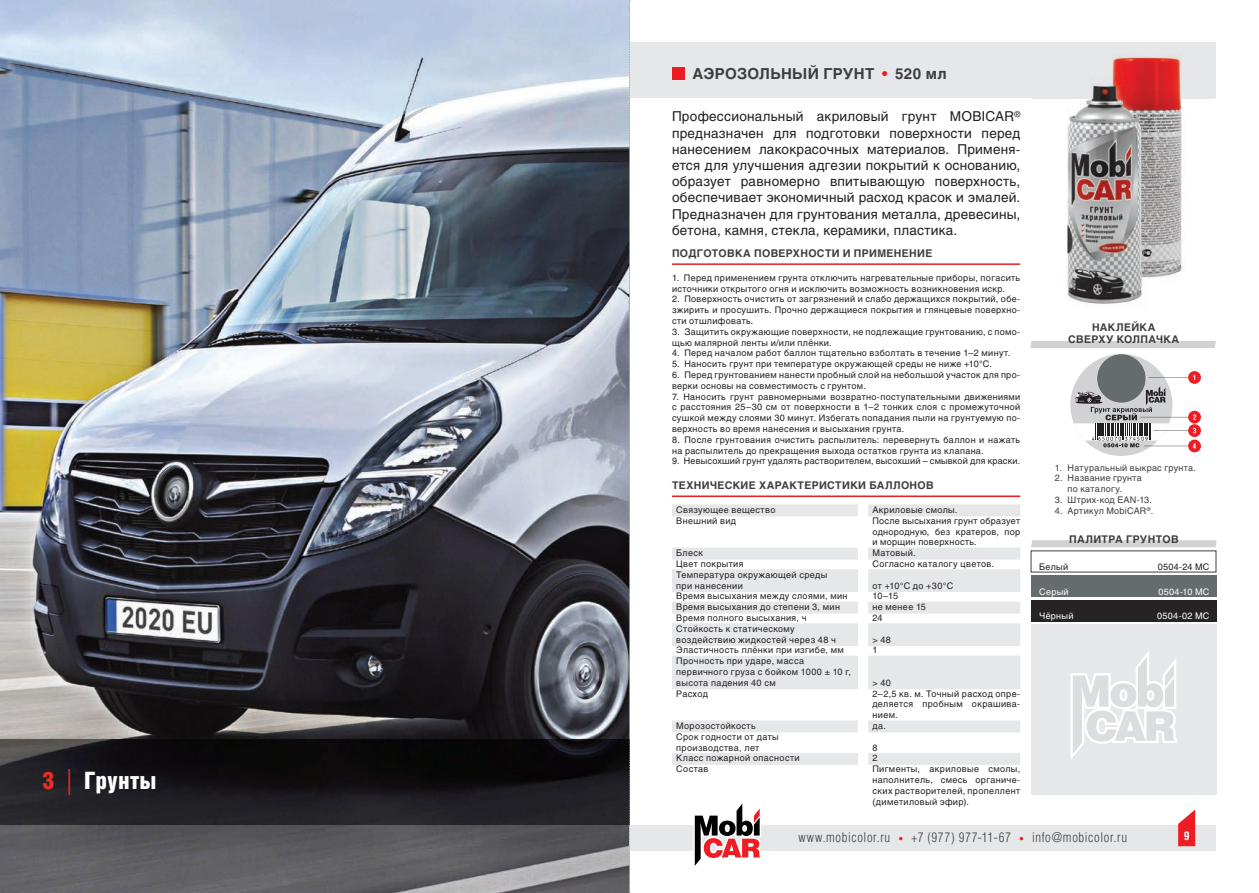
<style>
.page{position:relative;width:1259px;height:893px;background:#fff}
.page>*{position:absolute;margin:0;border:0;box-sizing:border-box;transform-origin:0 0}
.t1{font:900 24px "Helios Cond";letter-spacing:.01em;color:#fff}
.t2{font:700 15px "Helios";letter-spacing:.015em;color:#3e3e3f}
.t3{font:13.5px/16.2px "Helios";letter-spacing:.015em;color:#231f20;text-align:justify}
.t4{font:300 13.5px "Helios Cond";letter-spacing:.05em;color:#3e3e3f}
.t5{font:700 12px "Helios Cond";color:#fff}
.t6{font:700 10.5px/12.6px "Helios";letter-spacing:.035em;color:#3e3e3f;text-align:center}
.t7{font:9px/10.8px "Helios";letter-spacing:.035em;color:#231f20}
.t8{font:9px/10.8px "Helios";letter-spacing:.03em;color:#3e3e3f}
.t9{font:9px "Helios";letter-spacing:.03em;color:#fff}
.s1{color:#ee2e22}
.s2{font-weight:400;font-size:36px;color:#ee2e22}
.s3{color:#ee1d23}
</style>
<div class="page">
<img style="left:0;top:0;width:629px;height:893px">
<div style="left:1030px;top:625px;width:186px;height:170px;background:#e6e7e9"></div>
<div style="left:1070px;top:354px;width:102px;height:102px;background:#d1d2d4;border-radius:50%"></div>
<div style="left:1188px;top:371px;width:13px;height:13px;background:#ee1d23;border-radius:50%"></div>
<svg style="left:1188px;top:411px;width:13px;height:12px"></svg>
<div style="left:1188px;top:424px;width:13px;height:13px;background:#ee1d23;border-radius:50%"></div>
<div style="left:1188px;top:440px;width:13px;height:12px;background:#ee1d23;border-radius:50%"></div>
<svg style="left:1073px;top:354px;width:123px;height:95px"></svg>
<img style="left:0;top:740px;width:629px;height:85px">
<div style="left:629px;top:825px;width:587px;height:25px;background:#e6e7e9"></div>
<svg style="left:693px;top:803px;width:68px;height:63px"></svg>
<svg style="left:1178px;top:809px;width:17px;height:37px"></svg>
<div style="left:629px;top:43px;width:587px;height:55px;background:#e6e7e9"></div>
<div style="left:672px;top:67px;width:13px;height:12px;background:#ee1d23"></div>
<img style="left:1032px;top:55px;width:183px;height:249px">
<hr style="left:672px;top:263px;width:348px;height:2px;background:#ee1d23">
<div style="left:672px;top:504px;width:186px;height:12px;background:#e6e7e9"></div>
<div style="left:672px;top:548px;width:186px;height:12px;background:#e6e7e9"></div>
<div style="left:672px;top:569px;width:186px;height:12px;background:#e6e7e9"></div>
<div style="left:672px;top:580px;width:186px;height:12px;background:#e6e7e9"></div>
<div style="left:672px;top:602px;width:186px;height:12px;background:#e6e7e9"></div>
<div style="left:672px;top:623px;width:186px;height:12px;background:#e6e7e9"></div>
<div style="left:672px;top:634px;width:186px;height:12px;background:#e6e7e9"></div>
<div style="left:672px;top:656px;width:186px;height:12px;background:#e6e7e9"></div>
<div style="left:672px;top:666px;width:186px;height:12px;background:#e6e7e9"></div>
<div style="left:672px;top:677px;width:186px;height:12px;background:#e6e7e9"></div>
<div style="left:672px;top:720px;width:186px;height:12px;background:#e6e7e9"></div>
<div style="left:672px;top:753px;width:186px;height:12px;background:#e6e7e9"></div>
<div style="left:868px;top:504px;width:152px;height:12px;background:#e6e7e9"></div>
<div style="left:868px;top:548px;width:152px;height:12px;background:#e6e7e9"></div>
<div style="left:868px;top:569px;width:152px;height:12px;background:#e6e7e9"></div>
<div style="left:868px;top:580px;width:152px;height:12px;background:#e6e7e9"></div>
<div style="left:868px;top:602px;width:152px;height:12px;background:#e6e7e9"></div>
<div style="left:868px;top:623px;width:152px;height:12px;background:#e6e7e9"></div>
<div style="left:868px;top:634px;width:152px;height:12px;background:#e6e7e9"></div>
<div style="left:868px;top:656px;width:152px;height:12px;background:#e6e7e9"></div>
<div style="left:868px;top:666px;width:152px;height:12px;background:#e6e7e9"></div>
<div style="left:868px;top:677px;width:152px;height:12px;background:#e6e7e9"></div>
<div style="left:868px;top:720px;width:152px;height:12px;background:#e6e7e9"></div>
<div style="left:868px;top:753px;width:152px;height:12px;background:#e6e7e9"></div>
<hr style="left:672px;top:495px;width:348px;height:2px;background:#ee1d23">
<svg style="left:1031px;top:540px;width:185px;height:7px"></svg>
<div style="left:1030px;top:575px;width:186px;height:22px;background:#666b6d"></div>
<div style="left:1030px;top:600px;width:186px;height:21px;background:#252324"></div>
<svg style="left:1030px;top:341px;width:186px;height:7px"></svg>
<svg style="left:1070px;top:651px;width:106px;height:109px"></svg>
<svg style="left:629px;top:0;width:1px;height:893px"></svg>
<h1 class="t1" style="left:43px;top:767px;width:115px"><span class="s1">3</span> <span class="s2">|</span> Грунты</h1>
<h2 class="t2" style="left:692px;top:65px;width:255px">АЭРОЗОЛЬНЫЙ ГРУНТ <span class="s3">•</span> 520 мл</h2>
<p class="t3" style="left:672px;top:108px;width:350px">Профессиональный акриловый грунт MOBICAR<sup>® </sup>предназначен для подготовки поверхности перед нанесением лакокрасочных материалов. Применя&shy;ется для улучшения адгезии покрытий к основанию, образует равномерно впитывающую поверхность, обеспечивает экономичный расход красок и эмалей.<br>Предназначен для грунтования металла, древесины, бетона, камня, стекла, керамики, пластика.</p>
<p class="t6" style="left:672px;top:247px;width:262px">ПОДГОТОВКА ПОВЕРХНОСТИ И ПРИМЕНЕНИЕ</p>
<p class="t7" style="left:672px;top:272px;width:350px">1. Перед применением грунта отключить нагревательные приборы, погасить источники открытого огня и исключить возможность возникновения искр.</p>
<p class="t7" style="left:672px;top:294px;width:350px;text-align:justify">2. Поверхность очистить от загрязнений и слабо держащихся покрытий, обе&shy;зжирить и просушить. Прочно держащиеся покрытия и глянцевые поверхно&shy;сти отшлифовать.</p>
<p class="t7" style="left:672px;top:326px;width:350px">3. Защитить окружающие поверхности, не подлежащие грунтованию, с помо&shy;щью малярной ленты и/или плёнки.</p>
<p class="t7" style="left:672px;top:348px;width:340px">4. Перед началом работ баллон тщательно взболтать в течение 1–2 минут.</p>
<p class="t7" style="left:672px;top:359px;width:321px">5. Наносить грунт при температуре окружающей среды не ниже +10°С.</p>
<p class="t7" style="left:672px;top:369px;width:350px">6. Перед грунтованием нанести пробный слой на небольшой участок для про&shy;верки основы на совместимость с грунтом.</p>
<p class="t7" style="left:672px;top:391px;width:350px;text-align:justify">7. Наносить грунт равномерными возвратно-поступательными движениями с расстояния 25–30 см от поверхности в 1–2 тонких слоя с промежуточной сушкой между слоями 30 минут. Избегать попадания пыли на грунтуемую по&shy;верхность во время нанесения и высыхания грунта.</p>
<p class="t7" style="left:672px;top:434px;width:350px">8. После грунтования очистить распылитель: перевернуть баллон и нажать на распылитель до прекращения выхода остатков грунта из клапана.</p>
<p class="t7" style="left:672px;top:456px;width:350px">9. Невысохший грунт удалять растворителем, высохший – смывкой для крас ки.</p>
<p class="t7" style="left:676px;top:504px;width:101px">Связующее вещество<br>Внешний вид</p>
<p class="t7" style="left:676px;top:547px;width:176px">Блеск<br>Цвет покрытия<br>Температура окружающей среды<br>при нанесении<br>Время высыхания между слоями, мин<br>Время высыхания до степени 3, мин<br>Время полного высыхания, ч<br>Стойкость к статическому воздействию жидкостей через 48 ч<br>Эластичность плёнки при изгибе, мм<br>Прочность при ударе, масса первичного груза с бойком 1000 ± 10 г, высота падения 40 см<br>Расход</p>
<p class="t7" style="left:676px;top:720px;width:125px">Морозостойкость<br>Срок годности от даты производства, лет<br>Класс пожарной опасности<br>Состав</p>
<p class="t6" style="left:672px;top:479px;width:263px">ТЕХНИЧЕСКИЕ ХАРАКТЕРИСТИКИ БАЛЛОНОВ</p>
<p class="t7" style="left:872px;top:504px;width:149px">Акриловые смолы.<br>После высыхания грунт образует однородную, без кратеров, пор и морщин поверхность.<br>Матовый.<br>Согласно каталогу цветов.</p>
<p class="t7" style="left:872px;top:580px;width:82px">от +10°С до +30°С<br>10–15<br>не менее 15<br>24</p>
<p class="t7" style="left:872px;top:634px;width:20px">&gt; 48<br>1</p>
<p class="t7" style="left:872px;top:677px;width:149px">&gt; 40<br>2–2,5 кв. м. Точный расход опре&shy;деляется пробным окрашива&shy;нием.<br>да.</p>
<p class="t7" style="left:872px;top:742px;width:149px">8<br>2<br>Пигменты, акриловые смолы, наполнитель, смесь органиче&shy;ских растворителей, пропеллент (диметиловый эфир).</p>
<p class="t6" style="left:1068px;top:321px;width:113px">НАКЛЕЙКА<br>СВЕРХУ КОЛПАЧКА</p>
<p class="t8" style="left:1054px;top:462px;width:143px">1. Натуральный выкрас грунта.</p>
<p class="t8" style="left:1067px;top:473px;width:76px;text-indent:-13px">2. Название грунта по каталогу.</p>
<p class="t8" style="left:1054px;top:494px;width:99px">3. Штрих-код EAN-13.</p>
<p class="t8" style="left:1054px;top:505px;width:100px">4. Артикул MobiCAR<sup>®</sup>.</p>
<p class="t6" style="left:1069px;top:533px;width:111px">ПАЛИТРА ГРУНТОВ</p>
<p class="t7" style="left:1039px;top:561px;width:30px">Белый</p>
<p class="t7" style="left:1157px;top:561px;width:53px">0504-24 МС</p>
<p class="t9" style="left:1039px;top:586px;width:31px">Серый</p>
<p class="t9" style="left:1158px;top:586px;width:52px">0504-10 МС</p>
<p class="t9" style="left:1039px;top:611px;width:36px">Чёрный</p>
<p class="t9" style="left:1157px;top:611px;width:54px">0504-02 МС</p>
<h3 class="t4" style="left:798px;top:830px;width:330px">www.mobicolor.ru <span class="s3">•</span> +7 (977) 977-11-67 <span class="s3">•</span> info@mobicolor.ru</h3>
<h3 class="t5" style="left:1183px;top:829px;width:7px">9</h3>
</div>
